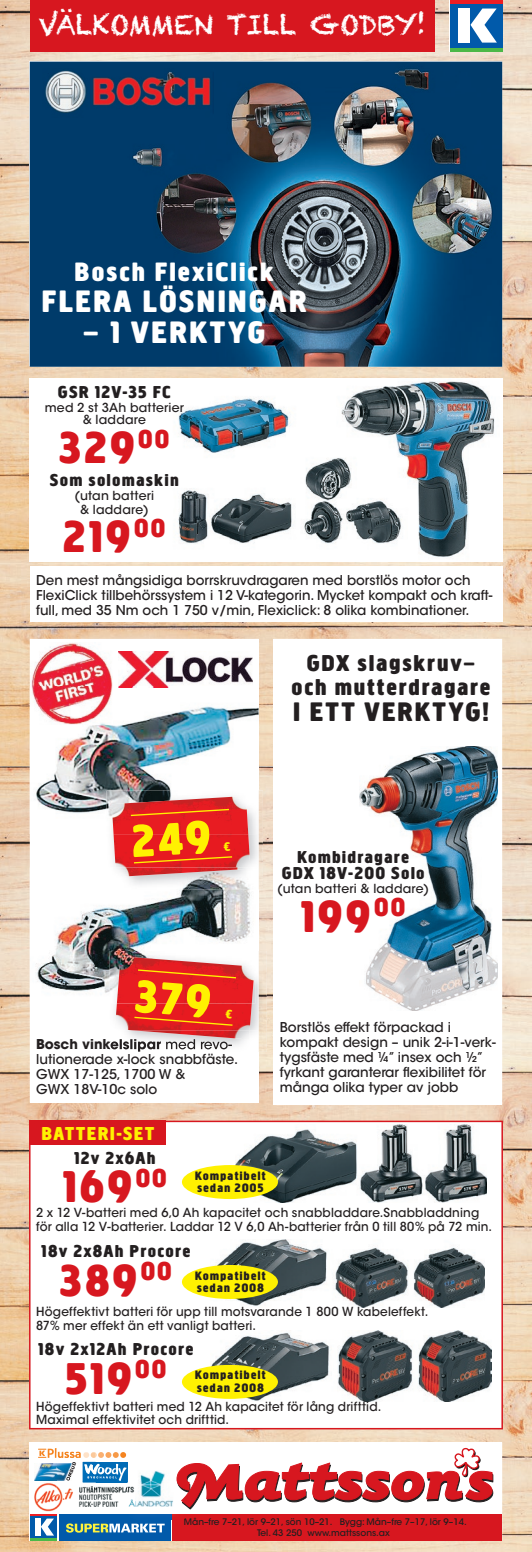
<style>
.page{position:relative;width:532px;height:1552px;background:#fff}
.page>*{position:absolute;margin:0;border:0;box-sizing:border-box;transform-origin:0 0}
.t1{font:900 46.35px "Creighton Pro";letter-spacing:.095em;color:#d7171f}
.t2{font:900 32.25px "Creighton Pro";letter-spacing:.1em;color:#fff}
.t3{font:900 27.9px "Creighton Pro";letter-spacing:.105em;color:#231f20}
.t4{font:900 27.6px "Creighton Pro";letter-spacing:.1em;color:#fff}
.t5{font:27px "Chalkduster";letter-spacing:-.01em;color:#fff}
.t6{font:900 23.85px/23.9px "Creighton Pro";letter-spacing:.1em;color:#231f20;text-align:center}
.t7{font:900 19.5px "Creighton Pro";letter-spacing:.1em;color:#fff101}
.t8{font:900 18px/16.5px "Creighton Pro";letter-spacing:.1em;color:#231f20;text-align:center}
.t9{font:13.5px/15px "ITC Avant Garde MM 445 750";color:#231f20}
.t10{font:900 12.75px/12.8px "Creighton Pro";letter-spacing:.115em;color:#231f20}
.t11{font:12.45px/13.8px "ITC Avant Garde MM 445 750";letter-spacing:.015em;color:#231f20}
.t12{font:9px/10.5px "ITC Avant Garde MM 445 750";color:#231f20;text-align:center}
.t13{font:8.1px "Times New Roman";color:#231f20}
.t14{font:700 4.65px "Futura";color:#231f20}
</style>
<div class="page">
<img style="left:0;top:0;width:531px;height:766px">
<img style="left:0;top:766px;width:531px;height:786px">
<div style="left:273px;top:639px;width:229px;height:465px;background:#fff"></div>
<div style="left:30px;top:639px;width:228px;height:394px;background:#fff"></div>
<svg style="left:29px;top:1121px;width:473px;height:308px"></svg>
<div style="left:30px;top:0;width:404px;height:51px;background:#d7171f"></div>
<div style="left:30px;top:1442px;width:472px;height:98px;background:#fff"></div>
<div style="left:30px;top:1514px;width:472px;height:26px;background:#d7171f"></div>
<div style="left:30px;top:1514px;width:141px;height:26px;background:#fff"></div>
<div style="left:59px;top:1514px;width:112px;height:26px;background:#015aaa"></div>
<hr style="left:31px;top:1514px;width:26px;height:2px;background:#ee1d23">
<hr style="left:31px;top:1538px;width:26px;height:2px;background:#4cb848">
<div style="left:31px;top:1516px;width:26px;height:22px;background:#015aaa"></div>
<div style="left:35px;top:1519px;width:6px;height:17px;background:#fff"></div>
<svg style="left:41px;top:1519px;width:13px;height:17px"></svg>
<svg style="left:66px;top:1523px;width:99px;height:10px"></svg>
<hr style="left:450px;top:0;width:52px;height:4px;background:#ee1d23">
<svg style="left:450px;top:47px;width:52px;height:4px"></svg>
<div style="left:450px;top:4px;width:52px;height:43px;background:#015aaa"></div>
<div style="left:458px;top:9px;width:12px;height:34px;background:#fff"></div>
<svg style="left:470px;top:9px;width:26px;height:34px"></svg>
<img style="left:34px;top:1482px;width:93px;height:30px">
<div style="left:83px;top:1462px;width:45px;height:20px;background:#006bb6"></div>
<img style="left:57px;top:1461px;width:39px;height:39px">
<svg style="left:38px;top:1448px;width:88px;height:10px"></svg>
<img style="left:83px;top:1462px;width:13px;height:20px">
<img style="left:68px;top:1462px;width:9px;height:19px">
<svg style="left:57px;top:1481px;width:13px;height:1px"></svg>
<img style="left:35px;top:1463px;width:37px;height:18px">
<img style="left:66px;top:1465px;width:6px;height:16px">
<img style="left:127px;top:1482px;width:44px;height:25px">
<img style="left:139px;top:1514px;width:32px;height:1px">
<svg style="left:84px;top:1464px;width:44px;height:18px"></svg>
<img style="left:135px;top:1471px;width:36px;height:35px">
<img style="left:129px;top:1482px;width:6px;height:24px">
<svg style="left:171px;top:1447px;width:322px;height:73px"></svg>
<img style="left:30px;top:62px;width:472px;height:305px">
<div style="left:30px;top:1030px;width:228px;height:73px;background:#fff"></div>
<div style="left:30px;top:567px;width:472px;height:55px;background:#fff"></div>
<img style="left:31px;top:643px;width:82px;height:43px">
<img style="left:36px;top:889px;width:214px;height:104px">
<img style="left:118px;top:652px;width:134px;height:34px">
<img style="left:127px;top:951px;width:140px;height:101px">
<img style="left:110px;top:1039px;width:51px;height:13px">
<img style="left:166px;top:1039px;width:66px;height:10px">
<img style="left:110px;top:951px;width:145px;height:52px">
<img style="left:115px;top:1003px;width:137px;height:27px">
<img style="left:132px;top:1030px;width:117px;height:9px">
<img style="left:117px;top:956px;width:137px;height:47px">
<img style="left:31px;top:686px;width:227px;height:127px">
<div style="left:30px;top:378px;width:472px;height:184px;background:#fff"></div>
<img style="left:178px;top:381px;width:317px;height:176px">
<img style="left:359px;top:746px;width:138px;height:265px">
<img style="left:235px;top:1125px;width:251px;height:78px">
<img style="left:210px;top:1240px;width:274px;height:67px">
<img style="left:210px;top:1330px;width:281px;height:72px">
<img style="left:106px;top:791px;width:157px;height:98px">
<img style="left:106px;top:867px;width:149px;height:22px">
<img style="left:113px;top:834px;width:137px;height:33px">
<img style="left:115px;top:867px;width:135px;height:10px">
<img style="left:112px;top:796px;width:136px;height:38px">
<img style="left:43px;top:68px;width:170px;height:49px">
<div style="left:30px;top:1120px;width:136px;height:25px;background:#d7171f"></div>
<div style="left:182px;top:1165px;width:96px;height:34px;background:#fff101;border-radius:50%"></div>
<div style="left:182px;top:1265px;width:96px;height:34px;background:#fff101;border-radius:50%"></div>
<div style="left:182px;top:1365px;width:96px;height:34px;background:#fff101;border-radius:50%"></div>
<svg style="left:134px;top:969px;width:102px;height:57px;background:#e72520"></svg>
<svg style="left:131px;top:809px;width:101px;height:54px;background:#e7251f"></svg>
<h3 class="t5" style="left:38px;top:9px;width:389px">VÄLKOMMEN TILL GODBY!</h3>
<h3 class="t4" style="left:75px;top:256px;width:200px">Bosch FlexiClick</h3>
<h2 class="t2" style="left:42px;top:283px;width:265px">FLERA LÖSNINGAR</h2>
<h2 class="t2" style="left:83px;top:313px;width:183px">– 1 VERKTYG</h2>
<h3 class="t8" style="left:58px;top:384px;width:114px">GSR 12V-35 FC</h3>
<p class="t11" style="left:45px;top:402px;width:141px;line-height:12.5px;text-align:center">med 2 st 3Ah batterier &amp; laddare</p>
<h1 class="t1" style="left:60px;top:421px;width:111px">329<sup>00</sup></h1>
<h3 class="t8" style="left:50px;top:472px;width:130px">Som solomaskin</h3>
<p class="t11" style="left:75px;top:489px;width:81px;text-align:center">(utan batteri &amp; laddare)</p>
<h1 class="t1" style="left:64px;top:510px;width:102px">219<sup>00</sup></h1>
<p class="t9" style="left:36px;top:573px;width:458px">Den mest mångsidiga borrskruvdragaren med borstlös motor och<br>FlexiClick tillbehörssystem i 12 V-kategorin. Mycket kompakt och kraft&shy;full, med 35 Nm och 1 750 v/min, Flexiclick: 8 olika kombinationer.</p>
<h3 class="t6" style="left:292px;top:651px;width:200px">GDX slagskruv– och mutterdragare</h3>
<h3 class="t3" style="left:293px;top:696px;width:197px">I ETT VERKTYG!</h3>
<h3 class="t8" style="left:282px;top:849px;width:144px">Kombidragare<br>GDX 18V-200 Solo</h3>
<p class="t11" style="left:277px;top:882px;width:153px">(utan batteri &amp; laddare)</p>
<h1 class="t1" style="left:301px;top:890px;width:105px">199<sup>00</sup></h1>
<p class="t9" style="left:36px;top:1052px;width:203px">lutionerade x-lock snabbfäste.<br>GWX 17-125, 1700 W &amp;<br>GWX 18V-10c solo</p>
<h3 class="t7" style="left:42px;top:1122px;width:114px">BATTERI-SET</h3>
<h3 class="t8" style="left:74px;top:1149px;width:82px">12v 2x6Ah</h3>
<h1 class="t1" style="left:63px;top:1160px;width:104px">169<sup>00</sup></h1>
<p class="t10" style="left:195px;top:1169px;width:72px">Kompatibelt sedan 2005</p>
<p class="t9" style="left:280px;top:1020px;width:217px">Borstlös effekt förpackad i kompakt design – unik 2-i-1-verk&shy;tygsfäste med ¼” insex och ½” fyrkant garanterar flexibilitet för många olika typer av jobb</p>
<p class="t11" style="left:36px;top:1206px;width:457px">2 x 12 V-batteri med 6,0 Ah kapacitet och snabbladdare.Snabbladdning för alla 12 V-batterier. Laddar 12 V 6,0 Ah-batterier från 0 till 80% på 72 min.</p>
<h3 class="t8" style="left:42px;top:1243px;width:150px">18v 2x8Ah Procore</h3>
<h1 class="t1" style="left:61px;top:1254px;width:112px">389<sup>00</sup></h1>
<p class="t10" style="left:195px;top:1269px;width:72px">Kompatibelt sedan 2008</p>
<p class="t11" style="left:36px;top:1305px;width:393px">Högeffektivt batteri för upp till motsvarande 1 800 W kabeleffekt.<br>87% mer effekt än ett vanligt batteri.</p>
<h3 class="t8" style="left:39px;top:1341px;width:156px">18v 2x12Ah Procore</h3>
<h1 class="t1" style="left:66px;top:1351px;width:101px">519<sup>00</sup></h1>
<p class="t10" style="left:195px;top:1369px;width:72px">Kompatibelt sedan 2008</p>
<p class="t11" style="left:36px;top:1400px;width:346px">Högeffektivt batteri med 12 Ah kapacitet för lång drifttid.<br>Maximal effektivitet och drifttid.</p>
<p class="t14" style="left:64px;top:1479px;width:22px;rotate:-68deg">OMBUD</p>
<p class="t12" style="left:184px;top:1517px;width:284px">Mån–fre 7–21, lör 9–21, sön 10–21. Bygg: Mån–fre 7–17, lör 9–14.<br>Tel. 43 250 www.mattssons.ax</p>
<p class="t13" style="left:175px;top:1518px;width:102px">Mattssons_logo_red_black.eps</p>
</div>
